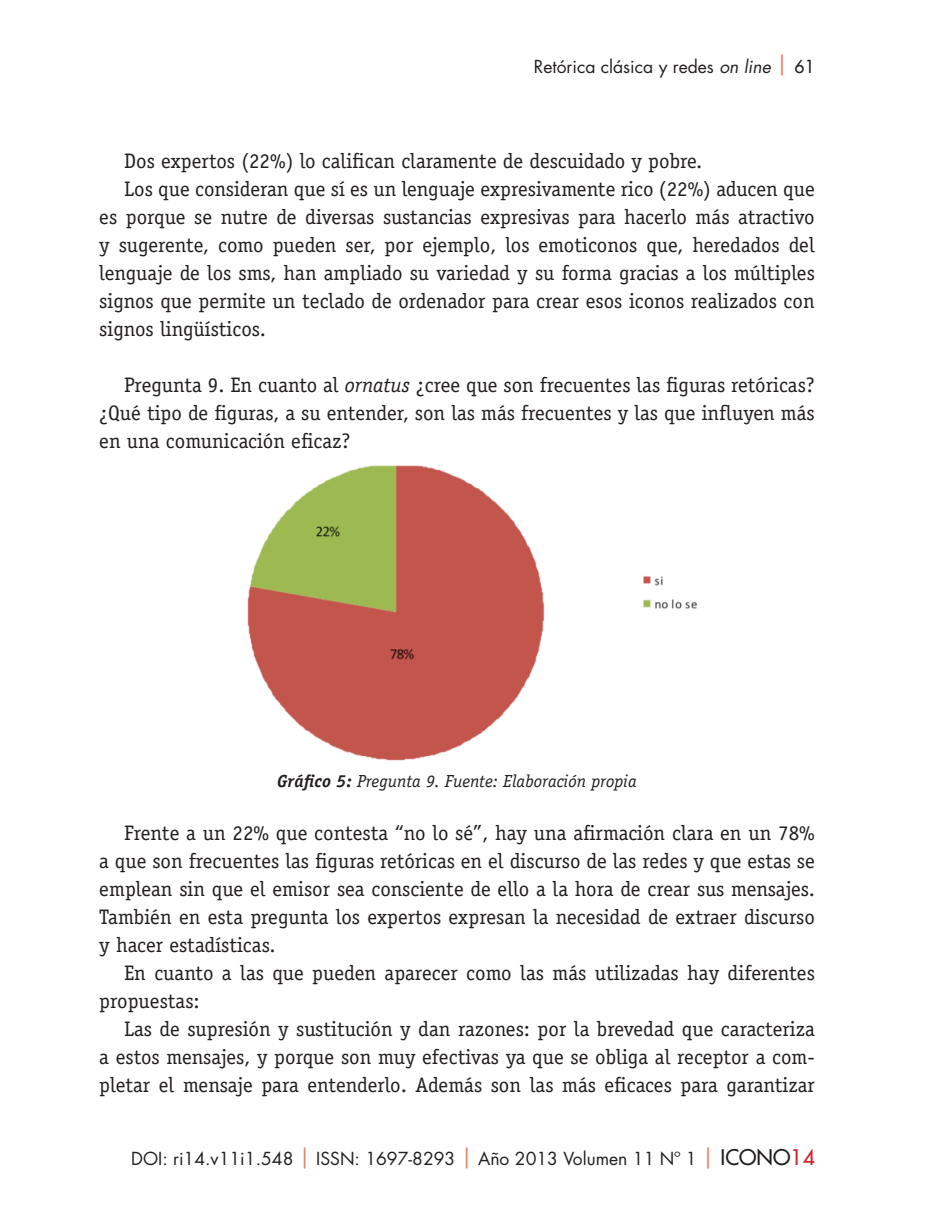
<style>
.page{position:relative;width:939px;height:1220px;background:#fff}
.page>*{position:absolute;margin:0;border:0;box-sizing:border-box;transform-origin:0 0}
.texto_articulo{font:21px/28px "Officina Serif Std";color:#231f20;text-align:justify}
.t1{font:17.5px "Futura Std";color:#231f20}
.t2{font:italic 17.5px "Officina Serif Std";color:#231f20}
.s1{font-style:italic}
.s2{font-size:21px;color:#e18066}
.s3{font-weight:500}
.s4{font-weight:700}
.s5{font-weight:500;font-size:21px}
.s6{font-weight:500;font-size:21px;color:#d1232a}
</style>
<div class="page">
<img style="left:247px;top:465px;width:451px;height:296px">
<p class="t1" style="left:533px;top:56px;width:282px">Retórica clásica y redes <span class="s1">on line</span> <span class="s2">|</span> <span class="s3">61</span></p>
<p class="texto_articulo" style="left:124px;top:147px;width:579px">Dos expertos (22%) lo califican claramente de descuidado y pobre.</p>
<p class="texto_articulo" style="left:99px;top:175px;width:716px;text-indent:25px">Los que consideran que sí es un lenguaje expresivamente rico (22%) aducen que es porque se nutre de diversas sustancias expresivas para hacerlo más atractivo y sugerente, como pueden ser, por ejemplo, los emoticonos que, heredados del lenguaje de los sms, han ampliado su variedad y su forma gracias a los múltiples signos que permite un teclado de ordenador para crear esos iconos realizados con signos lingüísticos.</p>
<p class="texto_articulo" style="left:99px;top:371px;width:716px;text-indent:25px">Pregunta 9. En cuanto al <span class="s1">ornatus</span> ¿cree que son frecuentes las figuras retóricas? ¿Qué tipo de figuras, a su entender, son las más frecuentes y las que influyen más en una comunicación eficaz?</p>
<p class="t2" style="left:277px;top:771px;width:361px"><span class="s4">Gráfico 5:</span> Pregunta 9. Fuente: Elaboración propia</p>
<p class="texto_articulo" style="left:99px;top:819px;width:716px;text-indent:25px">Frente a un 22% que contesta “no lo sé”, hay una afirmación clara en un 78% a que son frecuentes las figuras retóricas en el discurso de las redes y que estas se emplean sin que el emisor sea consciente de ello a la hora de crear sus mensajes.<br>También en esta pregunta los expertos expresan la necesidad de extraer discurso y hacer estadísticas.</p>
<p class="texto_articulo" style="left:99px;top:959px;width:716px;text-indent:25px">En cuanto a las que pueden aparecer como las más utilizadas hay diferentes propuestas:</p>
<p class="texto_articulo" style="left:99px;top:1015px;width:716px;text-indent:25px">Las de supresión y sustitución y dan razones: por la brevedad que caracteriza a estos mensajes, y porque son muy efectivas ya que se obliga al receptor a com&shy;pletar el mensaje para entenderlo. Además son las más eficaces para garantizar</p>
<p class="t1" style="left:131px;top:1148px;width:684px">DOI: ri14.v11i1.548 <span class="s2">|</span> ISSN: 1697-8293 <span class="s2">|</span> Año 2013 Volumen 11 Nº 1 <span class="s2">|</span> <span class="s5">ICONO</span><span class="s6">14</span></p>
</div>
